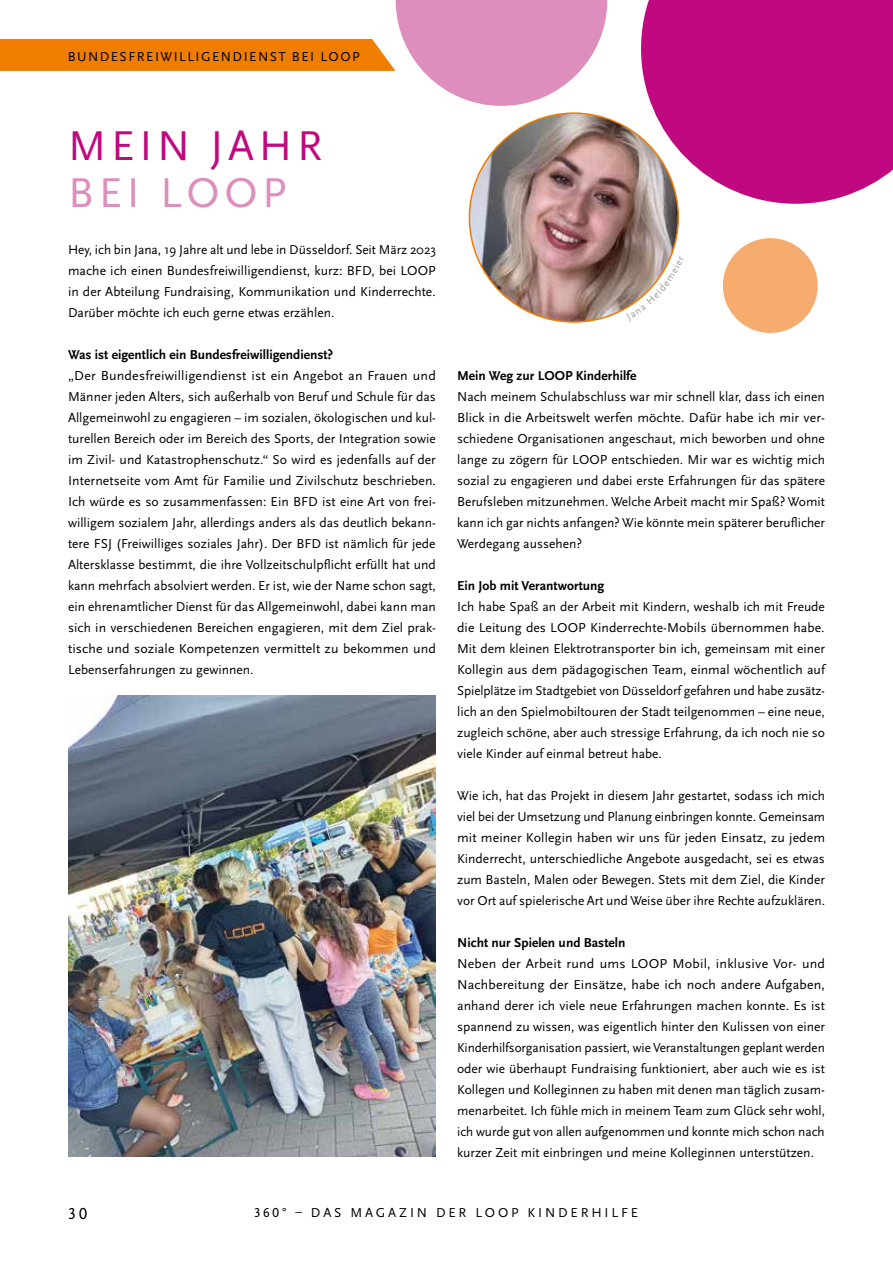
<style>
.page{position:relative;width:893px;height:1263px;background:#fff}
.page>*{position:absolute;margin:0;border:0;box-sizing:border-box;transform-origin:0 0}
.t1{font:43.5px "Scala Sans Pro";letter-spacing:.11em;color:#c00880}
.t2{font:43.5px "Scala Sans Pro";letter-spacing:.11em;color:#dd8ebc}
.t3{font:16.5px "Scala Sans Pro";color:#000}
.t4{font:13.5px/21px "Scala Sans Pro";color:#000;text-align:justify}
.t5{font:700 13.5px "Scala Sans Pro";color:#000}
.t6{font:13.5px "Scala Sans Pro";letter-spacing:.21em;color:#000}
.t7{font:13.5px "Scala Sans Pro";letter-spacing:.11em;color:#000}
</style>
<div class="page">
<svg style="left:0;top:0;width:607px;height:106px"></svg>
<svg style="left:641px;top:0;width:252px;height:204px;background:#c7238d"></svg>
<img style="left:469px;top:113px;width:209px;height:209px;border-radius:104px">
<img style="left:68px;top:695px;width:368px;height:462px">
<div style="left:723px;top:238px;width:95px;height:95px;background:#f7ac6f;border-radius:50%"></div>
<svg style="left:626px;top:255px;width:46px;height:54px"></svg>
<p class="t7" style="left:68px;top:49px;width:293px">BUNDESFREIWILLIGENDIENST BEI LOOP</p>
<h1 class="t1" style="left:68px;top:120px;width:256px">MEIN JAHR</h1>
<h1 class="t2" style="left:68px;top:168px;width:220px">BEI LOOP</h1>
<p class="t4" style="left:68px;top:239px;width:369px">Hey, ich bin Jana, 19 Jahre alt und lebe in Düsseldorf. Seit März 2023 mache ich einen Bundesfreiwilligendienst, kurz: BFD, bei LOOP in der Abteilung Fundraising, Kommunikation und Kinderrechte.<br>Darüber möchte ich euch gerne etwas erzählen.</p>
<p class="t5" style="left:68px;top:346px;width:266px">Was ist eigentlich ein Bundesfreiwilligendienst?</p>
<p class="t4" style="left:68px;top:365px;width:370px">„Der Bundesfreiwilligendienst ist ein Angebot an Frauen und Männer jeden Alters, sich außerhalb von Beruf und Schule für das Allgemeinwohl zu engagieren – im sozialen, ökologischen und kul&shy;turellen Bereich oder im Bereich des Sports, der Integration sowie im Zivil- und Katastrophenschutz.“ So wird es jedenfalls auf der Internetseite vom Amt für Familie und Zivilschutz beschrieben.<br>Ich würde es so zusammenfassen: Ein BFD ist eine Art von frei&shy;willigem sozialem Jahr, allerdings anders als das deutlich bekann&shy;tere FSJ (Freiwilliges soziales Jahr). Der BFD ist nämlich für jede Altersklasse bestimmt, die ihre Vollzeitschulpflicht erfüllt hat und kann mehrfach absolviert werden. Er ist, wie der Name schon sagt, ein ehrenamtlicher Dienst für das Allgemeinwohl, dabei kann man sich in verschiedenen Bereichen engagieren, mit dem Ziel prak&shy;tische und soziale Kompetenzen vermittelt zu bekommen und Lebenserfahrungen zu gewinnen.</p>
<p class="t5" style="left:457px;top:367px;width:181px">Mein Weg zur LOOP Kinderhilfe</p>
<p class="t4" style="left:457px;top:386px;width:369px">Nach meinem Schulabschluss war mir schnell klar, dass ich einen Blick in die Arbeitswelt werfen möchte. Dafür habe ich mir ver&shy;schiedene Organisationen angeschaut, mich beworben und ohne lange zu zögern für LOOP entschieden. Mir war es wichtig mich sozial zu engagieren und dabei erste Erfahrungen für das spätere Berufsleben mitzunehmen. Welche Arbeit macht mir Spaß? Womit kann ich gar nichts anfangen? Wie könnte mein späterer beruflicher Werdegang aussehen?</p>
<p class="t5" style="left:457px;top:577px;width:149px">Ein Job mit Verantwortung</p>
<p class="t4" style="left:457px;top:596px;width:369px">Ich habe Spaß an der Arbeit mit Kindern, weshalb ich mit Freude die Leitung des LOOP Kinderrechte-Mobils übernommen habe.<br>Mit dem kleinen Elektrotransporter bin ich, gemeinsam mit einer Kollegin aus dem pädagogischen Team, einmal wöchentlich auf Spielplätze im Stadtgebiet von Düsseldorf gefahren und habe zusätz&shy;lich an den Spielmobiltouren der Stadt teilgenommen – eine neue, zugleich schöne, aber auch stressige Erfahrung, da ich noch nie so viele Kinder auf einmal betreut habe.</p>
<p class="t4" style="left:457px;top:785px;width:369px">Wie ich, hat das Projekt in diesem Jahr gestartet, sodass ich mich viel bei der Umsetzung und Planung einbringen konnte. Gemeinsam mit meiner Kollegin haben wir uns für jeden Einsatz, zu jedem Kinderrecht, unterschiedliche Angebote ausgedacht, sei es etwas zum Basteln, Malen oder Bewegen. Stets mit dem Ziel, die Kinder vor Ort auf spielerische Art und Weise über ihre Rechte aufzuklären.</p>
<p class="t5" style="left:457px;top:934px;width:170px">Nicht nur Spielen und Basteln</p>
<p class="t4" style="left:457px;top:953px;width:370px">Neben der Arbeit rund ums LOOP Mobil, inklusive Vor- und Nachbereitung der Einsätze, habe ich noch andere Aufgaben, anhand derer ich viele neue Erfahrungen machen konnte. Es ist spannend zu wissen, was eigentlich hinter den Kulissen von einer Kinderhilfsorganisation passiert, wie Veranstaltungen geplant werden oder wie überhaupt Fundraising funktioniert, aber auch wie es ist Kollegen und Kolleginnen zu haben mit denen man täglich zusam&shy;menarbeitet. Ich fühle mich in meinem Team zum Glück sehr wohl, ich wurde gut von allen aufgenommen und konnte mich schon nach kurzer Zeit mit einbringen und meine Kolleginnen unterstützen.</p>
<p class="t3" style="left:68px;top:1204px;width:21px">30</p>
<p class="t6" style="left:254px;top:1204px;width:385px">360° – DAS MAGAZIN DER LOOP KINDERHILFE</p>
</div>
